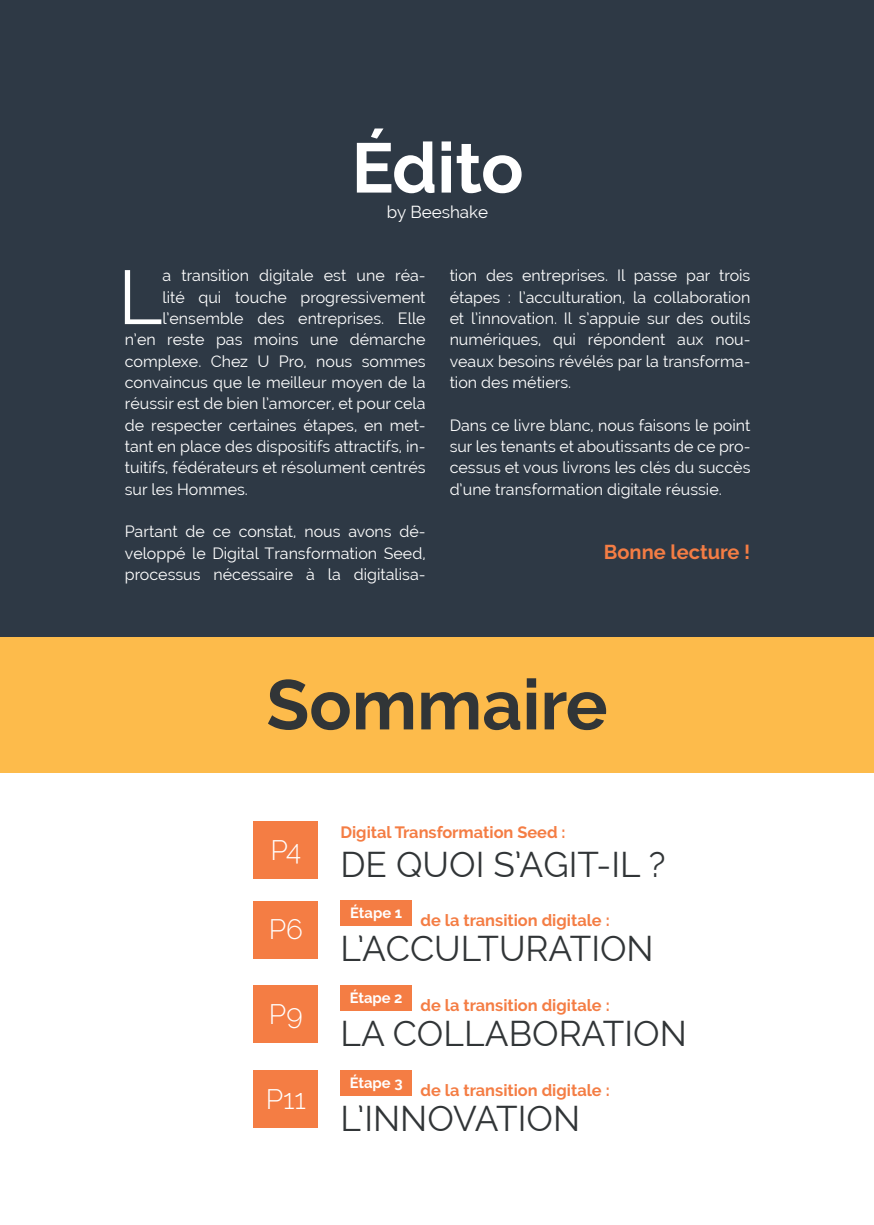
<style>
.page{position:relative;width:874px;height:1225px;background:#fff}
.page>*{position:absolute;margin:0;border:0;box-sizing:border-box;transform-origin:0 0}
.t1{font:76px "Raleway";color:#fff}
.t2{font:700 70px "Raleway";color:#313537}
.t3{font:700 70px "Raleway";letter-spacing:-.005em;color:#fff}
.chapitre{font:35px "Raleway";color:#313537}
.t4{font:300 28px "Raleway";color:#fff}
.t5{font:700 20px "Raleway";color:#f47d44}
.t6{font:17px "Raleway";color:#fff}
.Sous_sous_titre{font:700 16.4px "Raleway";color:#f47d44}
.t7{font:16px/21.4px "Raleway";color:#fff;text-align:justify}
.t8{font:700 14.8px "Raleway";color:#fff}
</style>
<div class="page">
<div style="left:0;top:0;width:873px;height:640px;background:#2e3945"></div>
<div style="left:0;top:637px;width:873px;height:135px;background:#fdbb4b"></div>
<div style="left:253px;top:900px;width:65px;height:58px;background:#f47d44"></div>
<div style="left:340px;top:900px;width:72px;height:26px;background:#f47d44"></div>
<div style="left:253px;top:985px;width:65px;height:58px;background:#f47d44"></div>
<div style="left:340px;top:985px;width:72px;height:26px;background:#f47d44"></div>
<div style="left:253px;top:1070px;width:65px;height:57px;background:#f47d44"></div>
<div style="left:340px;top:1070px;width:72px;height:26px;background:#f47d44"></div>
<div style="left:253px;top:821px;width:65px;height:57px;background:#f47d44"></div>
<p class="t3" style="left:351px;top:128px;width:173px">Édito</p>
<p class="t6" style="left:387px;top:202px;width:103px">by Beeshake</p>
<p class="t1" style="left:118px;top:253px;width:46px">L</p>
<p class="t7" style="left:162px;top:265px;width:264px">a transition digitale est une réa-</p>
<p class="t7" style="left:162px;top:286px;width:264px">lité qui touche progressivement</p>
<p class="t7" style="left:162px;top:308px;width:264px">l’ensemble des entreprises. Elle</p>
<p class="t7" style="left:125px;top:329px;width:302px">n’en reste pas moins une démarche</p>
<p class="t7" style="left:125px;top:350px;width:302px">complexe. Chez U Pro, nous sommes</p>
<p class="t7" style="left:125px;top:372px;width:302px">convaincus que le meilleur moyen de la</p>
<p class="t7" style="left:125px;top:393px;width:302px">réussir est de bien l’amorcer, et pour cela</p>
<p class="t7" style="left:125px;top:414px;width:302px">de respecter certaines étapes, en met-</p>
<p class="t7" style="left:125px;top:435px;width:302px">tant en place des dispositifs attractifs, in-</p>
<p class="t7" style="left:125px;top:457px;width:302px">tuitifs, fédérateurs et résolument centrés</p>
<p class="t7" style="left:125px;top:478px;width:125px">sur les Hommes.</p>
<p class="t7" style="left:125px;top:521px;width:302px">Partant de ce constat, nous avons dé&shy;veloppé le Digital Transformation Seed, processus nécessaire à la digitalisa-</p>
<p class="t7" style="left:449px;top:265px;width:302px">tion des entreprises. Il passe par trois étapes : l’acculturation, la collaboration et l’innovation. Il s’appuie sur des outils numériques, qui répondent aux nou&shy;veaux besoins révélés par la transforma&shy;tion des métiers.</p>
<p class="t7" style="left:449px;top:414px;width:302px">Dans ce livre blanc, nous faisons le point sur les tenants et aboutissants de ce pro&shy;cessus et vous livrons les clés du succès d’une transformation digitale réussie.</p>
<p class="t5" style="left:603px;top:540px;width:148px">Bonne lecture !</p>
<p class="t2" style="left:266px;top:665px;width:342px">Sommaire</p>
<p class="t4" style="left:270px;top:833px;width:32px">P4</p>
<p class="Sous_sous_titre" style="left:340px;top:822px;width:226px">Digital Transformation Seed :</p>
<p class="chapitre" style="left:340px;top:844px;width:327px">DE QUOI S’AGIT-IL ?</p>
<p class="t4" style="left:268px;top:913px;width:36px">P6</p>
<p class="t8" style="left:350px;top:904px;width:53px">Étape 1</p>
<p class="Sous_sous_titre" style="left:420px;top:910px;width:190px">de la transition digitale :</p>
<p class="chapitre" style="left:340px;top:928px;width:314px">L’ACCULTURATION</p>
<p class="t4" style="left:269px;top:998px;width:35px">P9</p>
<p class="t8" style="left:349px;top:989px;width:54px">Étape 2</p>
<p class="Sous_sous_titre" style="left:420px;top:996px;width:190px">de la transition digitale :</p>
<p class="chapitre" style="left:340px;top:1013px;width:347px">LA COLLABORATION</p>
<p class="t4" style="left:265px;top:1082px;width:42px">P11</p>
<p class="t8" style="left:349px;top:1074px;width:54px">Étape 3</p>
<p class="Sous_sous_titre" style="left:420px;top:1081px;width:190px">de la transition digitale :</p>
<p class="chapitre" style="left:340px;top:1098px;width:241px">L’INNOVATION</p>
</div>
